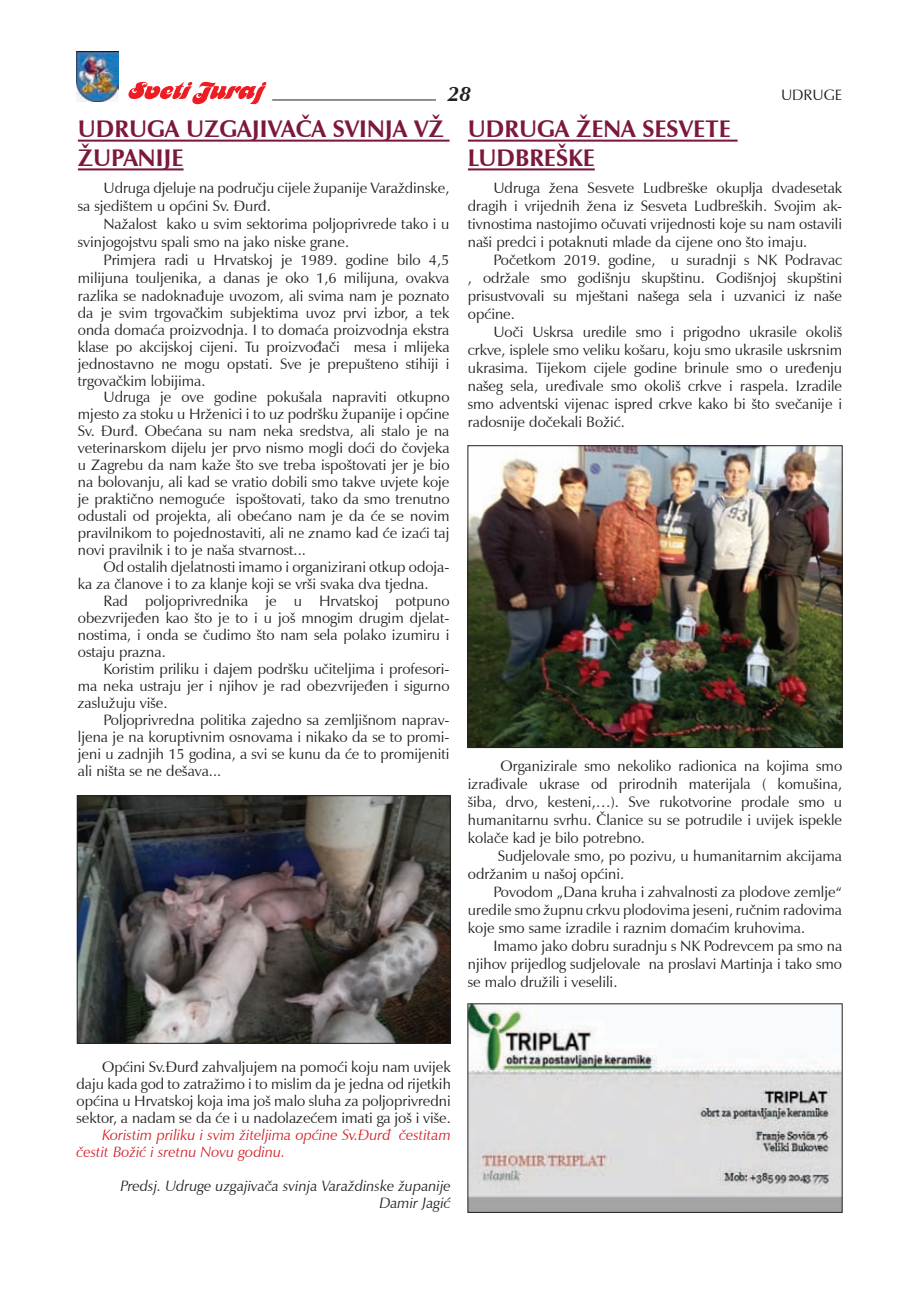
<style>
.page{position:relative;width:906px;height:1289px;background:#fff}
.page>*{position:absolute;margin:0;border:0;box-sizing:border-box;transform-origin:0 0}
.t1{font:700 24px/28.8px "Zapf Humanist 601 BT";color:#7c173e}
.t2{font:italic 700 21px "Zapf Humanist 601 BT";color:#231f20}
.t3{font:15px/18px "Zapf Humanist 601 BT";color:#231f20;text-align:justify}
.t4{font:italic 15px/17px "Zapf Humanist 601 BT";color:#d1232a}
.t5{font:italic 15px/17px "Zapf Humanist 601 BT";color:#231f20;text-align:right}
</style>
<div class="page">
<svg style="left:128px;top:81px;width:139px;height:24px"></svg>
<img style="left:77px;top:52px;width:41px;height:49px">
<hr style="left:272px;top:100px;width:164px;height:1px;background:#231f20">
<img style="left:470px;top:1005px;width:370px;height:205px">
<hr style="left:78px;top:140px;width:371px;height:2px;background:#7c173e">
<hr style="left:78px;top:168px;width:105px;height:2px;background:#7c173e">
<img style="left:79px;top:797px;width:369px;height:244px">
<div style="left:77px;top:795px;width:373px;height:248px;border:1px solid #231f20"></div>
<hr style="left:468px;top:140px;width:269px;height:2px;background:#7c173e">
<hr style="left:468px;top:168px;width:127px;height:2px;background:#7c173e">
<img style="left:470px;top:447px;width:370px;height:298px">
<div style="left:468px;top:445px;width:374px;height:302px;border:1px solid #231f20"></div>
<h2 class="t2" style="left:448px;top:81px;width:25px">28</h2>
<p class="t3" style="left:781px;top:85px;width:63px">UDRUGE</p>
<h1 class="t1" style="left:78px;top:115px;width:367px">UDRUGA UZGAJIVAČA SVINJA VŽ<br>ŽUPANIJE</h1>
<p class="t3" style="left:78px;top:178px;width:373px;text-indent:26px">Udruga djeluje na području cijele županije Varaždinske, sa sjedištem u općini Sv. Đurđ.</p>
<p class="t3" style="left:78px;top:214px;width:373px;text-indent:26px">Nažalost kako u svim sektorima poljoprivrede tako i u svinjogojstvu spali smo na jako niske grane.</p>
<p class="t3" style="left:78px;top:251px;width:373px;line-height:17.2px;text-indent:26px">Primjera radi u Hrvatskoj je 1989. godine bilo 4,5 milijuna touljenika, a danas je oko 1,6 milijuna, ovakva razlika se nadoknađuje uvozom, ali svima nam je poznato da je svim trgovačkim subjektima uvoz prvi izbor, a tek onda domaća proizvodnja. I to domaća proizvodnja ekstra klase po akcijskoj cijeni. Tu proizvođači mesa i mlijeka jednostavno ne mogu opstati. Sve je prepušteno stihiji i trgovačkim lobijima.</p>
<p class="t3" style="left:78px;top:389px;width:373px;line-height:17px;text-indent:26px">Udruga je ove godine pokušala napraviti otkupno mjesto za stoku u Hrženici i to uz podršku županije i općine Sv. Đurđ. Obećana su nam neka sredstva, ali stalo je na veterinarskom dijelu jer prvo nismo mogli doći do čovjeka u Zagrebu da nam kaže što sve treba ispoštovati jer je bio na bolovanju, ali kad se vratio dobili smo takve uvjete koje je praktično nemoguće ispoštovati, tako da smo trenutno odustali od projekta, ali obećano nam je da će se novim pravilnikom to pojednostaviti, ali ne znamo kad će izaći taj novi pravilnik i to je naša stvarnost...</p>
<p class="t3" style="left:78px;top:558px;width:373px;line-height:17px;text-indent:26px">Od ostalih djelatnosti imamo i organizirani otkup odoja&shy;ka za članove i to za klanje koji se vrši svaka dva tjedna.</p>
<p class="t3" style="left:78px;top:592px;width:373px;line-height:17px;text-indent:26px">Rad poljoprivrednika je u Hrvatskoj potpuno obezvrijeđen kao što je to i u još mnogim drugim djelat&shy;nostima, i onda se čudimo što nam sela polako izumiru i ostaju prazna.</p>
<p class="t3" style="left:78px;top:660px;width:373px;line-height:17px;text-indent:26px">Koristim priliku i dajem podršku učiteljima i profesori&shy;ma neka ustraju jer i njihov je rad obezvrijeđen i sigurno zaslužuju više.</p>
<p class="t3" style="left:78px;top:711px;width:373px;line-height:17px;text-indent:26px">Poljoprivredna politika zajedno sa zemljišnom naprav&shy;ljena je na koruptivnim osnovama i nikako da se to promi&shy;jeni u zadnjih 15 godina, a svi se kunu da će to promijeniti ali ništa se ne dešava...</p>
<h1 class="t1" style="left:468px;top:115px;width:265px">UDRUGA ŽENA SESVETE<br>LUDBREŠKE</h1>
<p class="t3" style="left:468px;top:178px;width:376px;text-indent:26px">Udruga žena Sesvete Ludbreške okuplja dvadesetak dragih i vrijednih žena iz Sesveta Ludbreških. Svojim ak&shy;tivnostima nastojimo očuvati vrijednosti koje su nam ostavili naši predci i potaknuti mlade da cijene ono što imaju.</p>
<p class="t3" style="left:468px;top:250px;width:376px;text-indent:26px">Početkom 2019. godine, u suradnji s NK Podravac , održale smo godišnju skupštinu. Godišnjoj skupštini prisustvovali su mještani našega sela i uzvanici iz naše općine.</p>
<p class="t3" style="left:468px;top:322px;width:376px;text-indent:26px">Uoči Uskrsa uredile smo i prigodno ukrasile okoliš crkve, isplele smo veliku košaru, koju smo ukrasile uskrsnim ukrasima. Tijekom cijele godine brinule smo o uređenju našeg sela, uređivale smo okoliš crkve i raspela. Izradile smo adventski vijenac ispred crkve kako bi što svečanije i radosnije dočekali Božić.</p>
<p class="t3" style="left:468px;top:756px;width:376px;text-indent:33px">Organizirale smo nekoliko radionica na kojima smo izrađivale ukrase od prirodnih materijala ( komušina, šiba, drvo, kesteni,…). Sve rukotvorine prodale smo u humanitarnu svrhu. Članice su se potrudile i uvijek ispekle kolače kad je bilo potrebno.</p>
<p class="t3" style="left:468px;top:846px;width:376px;text-indent:30px">Sudjelovale smo, po pozivu, u humanitarnim akcijama održanim u našoj općini.</p>
<p class="t3" style="left:468px;top:882px;width:376px;text-indent:26px">Povodom „Dana kruha i zahvalnosti za plodove zemlje“ uredile smo župnu crkvu plodovima jeseni, ručnim radovima koje smo same izradile i raznim domaćim kruhovima.</p>
<p class="t3" style="left:468px;top:936px;width:376px;text-indent:26px">Imamo jako dobru suradnju s NK Podrevcem pa smo na njihov prijedlog sudjelovale na proslavi Martinja i tako smo se malo družili i veselili.</p>
<p class="t3" style="left:77px;top:1058px;width:376px;line-height:17px;text-indent:26px">Općini Sv.Đurđ zahvaljujem na pomoći koju nam uvijek daju kada god to zatražimo i to mislim da je jedna od rijetkih općina u Hrvatskoj koja ima još malo sluha za poljoprivredni sektor, a nadam se da će i u nadolazećem imati ga još i više.</p>
<p class="t4" style="left:77px;top:1126px;width:376px;text-indent:26px">Koristim priliku i svim žiteljima općine Sv.Đurđ čestitam čestit Božić i sretnu Novu godinu.</p>
<p class="t5" style="left:121px;top:1177px;width:332px">Predsj. Udruge uzgajivača svinja Varaždinske županije<br>Damir Jagić</p>
</div>
